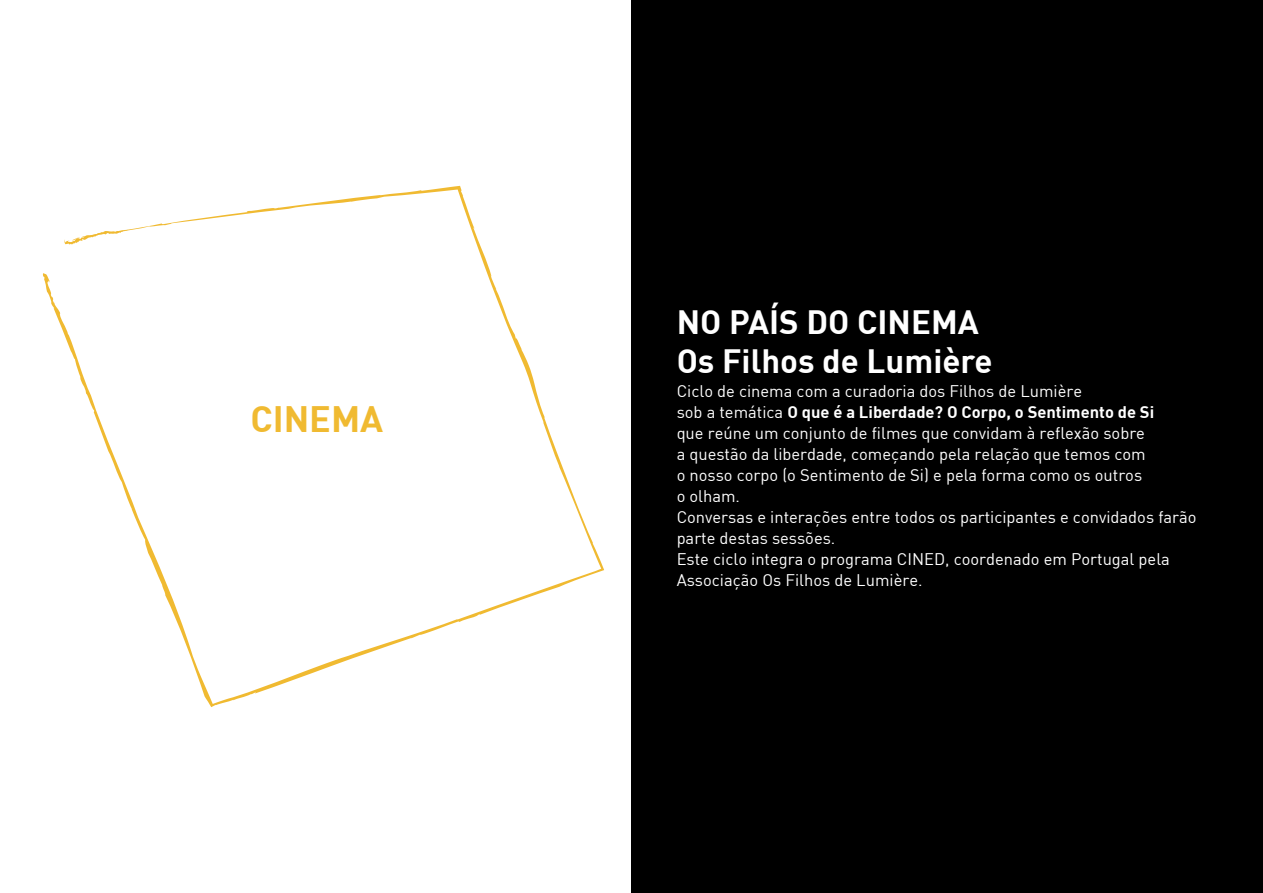
<style>
.page{position:relative;width:1263px;height:893px;background:#fff}
.page>*{position:absolute;margin:0;border:0;box-sizing:border-box;transform-origin:0 0}
.t1{font:700 36px "DIN";color:#f0ba31}
.t2{font:700 33px "DIN";color:#fff}
.t3{font:16.5px/21px "DIN";color:#fff}
.t4{font:700 16.5px "DIN";color:#fff}
.s1{font-weight:400}
</style>
<div class="page">
<svg style="left:42px;top:186px;width:562px;height:521px"></svg>
<svg style="left:64px;top:229px;width:65px;height:17px"></svg>
<div style="left:631px;top:0;width:632px;height:893px;background:#000"></div>
<p class="t1" style="left:250px;top:396px;width:134px">CINEMA</p>
<p class="t2" style="left:677px;top:300px;width:304px">NO PAÍS DO CINEMA</p>
<p class="t2" style="left:677px;top:340px;width:317px">Os Filhos de Lumière</p>
<p class="t3" style="left:677px;top:380px;width:407px">Ciclo de cinema com a curadoria dos Filhos de Lumière</p>
<p class="t4" style="left:677px;top:402px;width:479px"><span class="s1">sob a temática</span> O que é a Liberdade? O Corpo, o Sentimento de Si</p>
<p class="t3" style="left:677px;top:422px;width:470px">que reúne um conjunto de filmes que convidam à reflexão sobre</p>
<p class="t3" style="left:677px;top:443px;width:471px">a questão da liberdade, começando pela relação que temos com</p>
<p class="t3" style="left:677px;top:464px;width:467px">o nosso corpo (o Sentimento de Si) e pela forma como os outros</p>
<p class="t3" style="left:677px;top:485px;width:65px">o olham.</p>
<p class="t3" style="left:677px;top:506px;width:521px">Conversas e interações entre todos os participantes e convidados farão parte destas sessões.</p>
<p class="t3" style="left:677px;top:548px;width:495px">Este ciclo integra o programa CINED, coordenado em Portugal pela<br>Associação Os Filhos de Lumière.</p>
</div>
